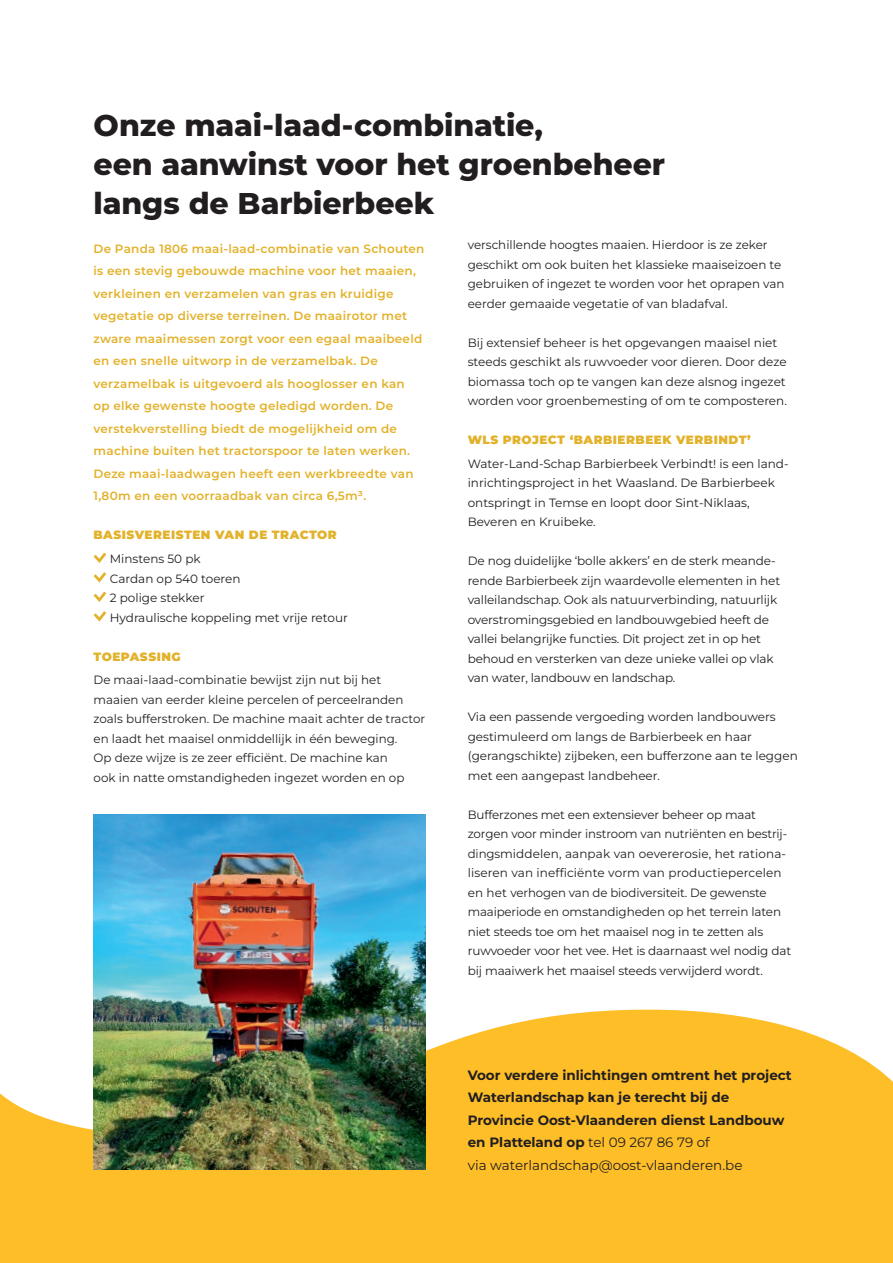
<style>
.page{position:relative;width:893px;height:1263px;background:#fff}
.page>*{position:absolute;margin:0;border:0;box-sizing:border-box;transform-origin:0 0}
.t1{font:800 30px/39px "Montserrat";letter-spacing:-.005em;color:#221e20}
.t2{font:700 13.5px/22.5px "Montserrat";color:#221e20}
.t3{font:12px/19.5px "Montserrat";color:#221e20}
.t4{font:600 12px/22.5px "Montserrat";letter-spacing:.02em;color:#e3b22b}
.t5{font:900 12px "Montserrat";letter-spacing:.04em;color:#e3b22b}
.s1{font-weight:900;color:#e3b22b}
.s2{font-family:"Muli"}
.s3{font-weight:400}
</style>
<div class="page">
<svg style="left:0;top:1002px;width:893px;height:261px;background:#fcc542"></svg>
<svg style="left:93px;top:552px;width:14px;height:70px"></svg>
<img style="left:94px;top:814px;width:331px;height:355px">
<h1 class="t1" style="left:94px;top:105px;width:573px">Onze maai-laad-combinatie,<br>een aanwinst voor het groenbeheer langs de Barbierbeek</h1>
<p class="t4" style="left:94px;top:237px;width:332px">De Panda 1806 maai-laad-combinatie van Schouten is een stevig gebouwde machine voor het maaien, verkleinen en verzamelen van gras en kruidige vegetatie op diverse terreinen. De maairotor met zware maaimessen zorgt voor een egaal maaibeeld en een snelle uitworp in de verzamelbak. De verzamelbak is uitgevoerd als hooglosser en kan<br>op elke gewenste hoogte geledigd worden. De verstekverstelling biedt de mogelijkheid om de machine buiten het tractorspoor te laten werken.<br>Deze maai-laadwagen heeft een werkbreedte van 1,80m en een voorraadbak van circa 6,5m³.</p>
<p class="t5" style="left:94px;top:526px;width:245px">BASISVEREISTEN VAN DE TRACTOR</p>
<p class="t3" style="left:110px;top:549px;width:240px">Minstens 50 pk<br>Cardan op 540 toeren<br>2 polige stekker<br>Hydraulische koppeling met vrije retour</p>
<p class="t3" style="left:94px;top:644px;width:289px;line-height:23.7px"><span class="s1">TOEPASSING<br></span>De maai<span class="s2">-</span>laad<span class="s2">-</span>combinatie bewijst zijn nut bij het</p>
<p class="t3" style="left:94px;top:689px;width:333px">maaien van eerder kleine percelen of perceelranden zoals bufferstroken. De machine maait achter de tractor en laadt het maaisel onmiddellijk in één beweging.<br>Op deze wijze is ze zeer efficiënt. De machine kan<br>ook in natte omstandigheden ingezet worden en op</p>
<p class="t3" style="left:468px;top:235px;width:318px">verschillende hoogtes maaien. Hierdoor is ze zeker geschikt om ook buiten het klassieke maaiseizoen te gebruiken of ingezet te worden voor het oprapen van eerder gemaaide vegetatie of van bladafval.</p>
<p class="t3" style="left:468px;top:332px;width:321px">Bij extensief beheer is het opgevangen maaisel niet steeds geschikt als ruwvoeder voor dieren. Door deze biomassa toch op te vangen kan deze alsnog ingezet worden voor groenbemesting of om te composteren.</p>
<p class="t5" style="left:468px;top:431px;width:285px">WLS PROJECT ‘BARBIERBEEK VERBINDT’</p>
<p class="t3" style="left:468px;top:453px;width:321px">Water-Land-Schap Barbierbeek Verbindt! is een land&shy;inrichtingsproject in het Waasland. De Barbierbeek ontspringt in Temse en loopt door Sint-Niklaas, Beveren en Kruibeke.</p>
<p class="t3" style="left:468px;top:551px;width:314px">De nog duidelijke ‘bolle akkers’ en de sterk meande&shy;rende Barbierbeek zijn waardevolle elementen in het valleilandschap. Ook als natuurverbinding, natuurlijk overstromingsgebied en landbouwgebied heeft de vallei belangrijke functies. Dit project zet in op het behoud en versterken van deze unieke vallei op vlak van water, landbouw en landschap.</p>
<p class="t3" style="left:468px;top:707px;width:332px">Via een passende vergoeding worden landbouwers gestimuleerd om langs de Barbierbeek en haar (gerangschikte) zijbeken, een bufferzone aan te leggen met een aangepast landbeheer.</p>
<p class="t3" style="left:468px;top:804px;width:325px">Bufferzones met een extensiever beheer op maat zorgen voor minder instroom van nutriënten en bestrij&shy;dingsmiddelen, aanpak van oevererosie, het rationa&shy;liseren van inefficiënte vorm van productiepercelen en het verhogen van de biodiversiteit. De gewenste maaiperiode en omstandigheden op het terrein laten niet steeds toe om het maaisel nog in te zetten als ruwvoeder voor het vee. Het is daarnaast wel nodig dat bij maaiwerk het maaisel steeds verwijderd wordt.</p>
<p class="t2" style="left:468px;top:1063px;width:326px">Voor verdere inlichtingen omtrent het project Waterlandschap kan je terecht bij de Provincie Oost-Vlaanderen dienst Landbouw en Platteland op <span class="s3">tel 09 267 86 79 of<br>via waterlandschap@oost-vlaanderen.be</span></p>
</div>
